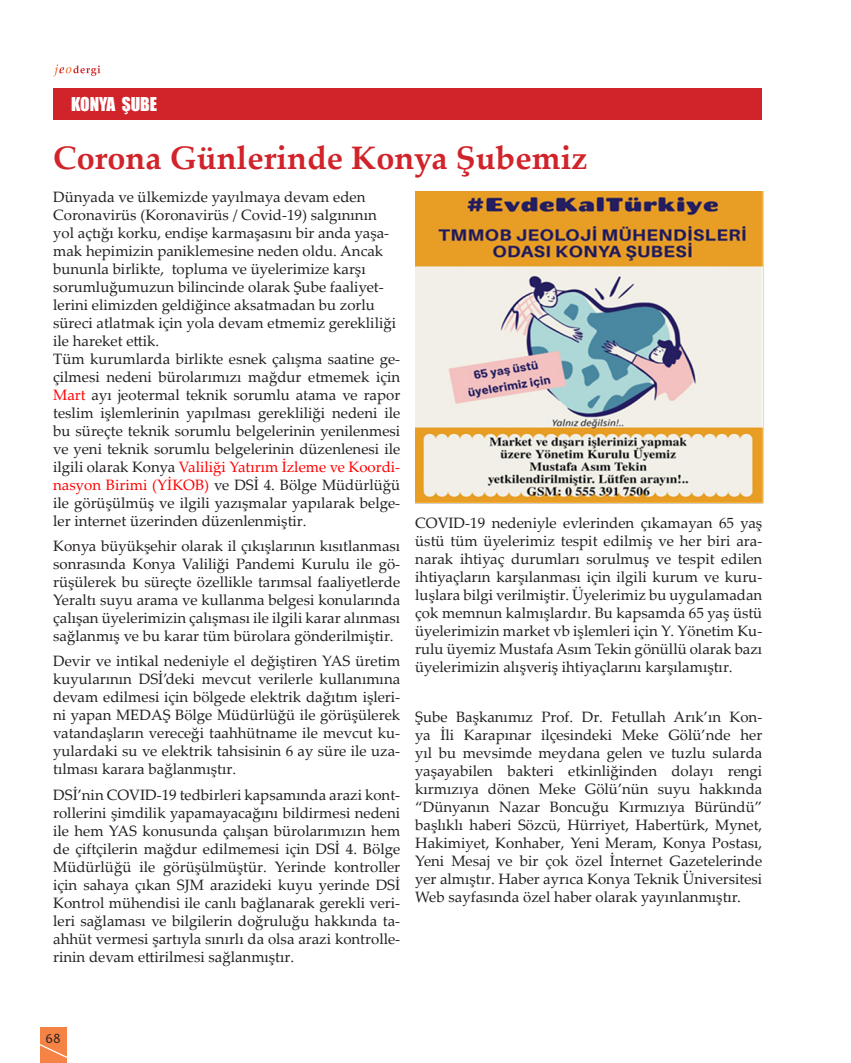
<style>
.page{position:relative;width:851px;height:1063px;background:#fff}
.page>*{position:absolute;margin:0;border:0;box-sizing:border-box;transform-origin:0 0}
._01_baslik{font:700 32.5px "Palatino Linotype";color:#d1232a}
._02_metin{font:17.5px "Impact";color:#fff}
._02_metin-2{font:15px/18px "Palatino Linotype";color:#231f20;text-align:justify}
._01_baslik-2{font:15px/18px "Palatino Linotype";color:#231f20}
.t1{font:13.75px "Candara";color:#231f20}
.s1{color:#f00}
</style>
<div class="page">
<div style="left:40px;top:1028px;width:26px;height:35px;background:#f58345"></div>
<svg style="left:40px;top:1041px;width:27px;height:19px"></svg>
<svg style="left:53px;top:64px;width:47px;height:13px"></svg>
<div style="left:53px;top:89px;width:709px;height:31px;background:#d1232a"></div>
<img style="left:415px;top:191px;width:348px;height:312px">
<p class="_02_metin" style="left:71px;top:91px;width:88px">KONYA ŞUBE</p>
<p class="_01_baslik" style="left:53px;top:135px;width:536px">Corona Günlerinde Konya Şubemiz</p>
<p class="_01_baslik-2" style="left:53px;top:188px;width:344px">Dünyada ve ülkemizde yayılmaya devam eden Coronavirüs (Koronavirüs / Covid-19) salgınının yol açtığı korku, endişe karmaşasını bir anda yaşa&shy;mak hepimizin paniklemesine neden oldu. Ancak bununla birlikte, topluma ve üyelerimize karşı sorumluğumuzun bilincinde olarak Şube faaliyet&shy;lerini elimizden geldiğince aksatmadan bu zorlu süreci atlatmak için yola devam etmemiz gerekliliği ile hareket ettik.</p>
<p class="_02_metin-2" style="left:53px;top:350px;width:348px">Tüm kurumlarda birlikte esnek çalışma saatine ge&shy;çilmesi nedeni bürolarımızı mağdur etmemek için <span class="s1">Mart</span> ayı jeotermal teknik sorumlu atama ve rapor teslim işlemlerinin yapılması gerekliliği nedeni ile bu süreçte teknik sorumlu belgelerinin yenilenmesi ve yeni teknik sorumlu belgelerinin düzenlenesi ile ilgili olarak Konya <span class="s1">Valiliği Yatırım İzleme ve Koordi&shy;nasyon Birimi (YİKOB)</span> ve DSİ 4. Bölge Müdürlüğü ile görüşülmüş ve ilgili yazışmalar yapılarak belge&shy;ler internet üzerinden düzenlenmiştir.</p>
<p class="_02_metin-2" style="left:53px;top:537px;width:348px">Konya büyükşehir olarak il çıkışlarının kısıtlanması sonrasında Konya Valiliği Pandemi Kurulu ile gö&shy;rüşülerek bu süreçte özellikle tarımsal faaliyetlerde Yeraltı suyu arama ve kullanma belgesi konularında çalışan üyelerimizin çalışması ile ilgili karar alınması sağlanmış ve bu karar tüm bürolara gönderilmiştir.</p>
<p class="_02_metin-2" style="left:53px;top:652px;width:348px">Devir ve intikal nedeniyle el değiştiren YAS üretim kuyularının DSİ’deki mevcut verilerle kullanımına devam edilmesi için bölgede elektrik dağıtım işleri&shy;ni yapan MEDAŞ Bölge Müdürlüğü ile görüşülerek vatandaşların vereceği taahhütname ile mevcut ku&shy;yulardaki su ve elektrik tahsisinin 6 ay süre ile uza&shy;tılması karara bağlanmıştır.</p>
<p class="_02_metin-2" style="left:53px;top:785px;width:348px">DSİ’nin COVID-19 tedbirleri kapsamında arazi kont&shy;rollerini şimdilik yapamayacağını bildirmesi nedeni ile hem YAS konusunda çalışan bürolarımızın hem de çiftçilerin mağdur edilmemesi için DSİ 4. Bölge Müdürlüğü ile görüşülmüştür. Yerinde kontroller için sahaya çıkan SJM arazideki kuyu yerinde DSİ Kontrol mühendisi ile canlı bağlanarak gerekli veri&shy;leri sağlaması ve bilgilerin doğruluğu hakkında ta&shy;ahhüt vermesi şartıyla sınırlı da olsa arazi kontrolle&shy;rinin devam ettirilmesi sağlanmıştır.</p>
<p class="_02_metin-2" style="left:415px;top:514px;width:348px">COVID-19 nedeniyle evlerinden çıkamayan 65 yaş üstü tüm üyelerimiz tespit edilmiş ve her biri ara&shy;narak ihtiyaç durumları sorulmuş ve tespit edilen ihtiyaçların karşılanması için ilgili kurum ve kuru&shy;luşlara bilgi verilmiştir. Üyelerimiz bu uygulamadan çok memnun kalmışlardır. Bu kapsamda 65 yaş üstü üyelerimizin market vb işlemleri için Y. Yönetim Ku&shy;rulu üyemiz Mustafa Asım Tekin gönüllü olarak bazı üyelerimizin alışveriş ihtiyaçlarını karşılamıştır.</p>
<p class="_02_metin-2" style="left:415px;top:708px;width:348px">Şube Başkanımız Prof. Dr. Fetullah Arık’ın Kon&shy;ya İli Karapınar ilçesindeki Meke Gölü’nde her yıl bu mevsimde meydana gelen ve tuzlu sularda yaşayabilen bakteri etkinliğinden dolayı rengi kırmızıya dönen Meke Gölü’nün suyu hakkında “Dünyanın Nazar Boncuğu Kırmızıya Büründü” başlıklı haberi Sözcü, Hürriyet, Habertürk, Mynet, Hakimiyet, Konhaber, Yeni Meram, Konya Postası, Yeni Mesaj ve bir çok özel İnternet Gazetelerinde yer almıştır. Haber ayrıca Konya Teknik Üniversitesi Web sayfasında özel haber olarak yayınlanmıştır.</p>
<p class="t1" style="left:46px;top:1030px;width:17px">68</p>
</div>
